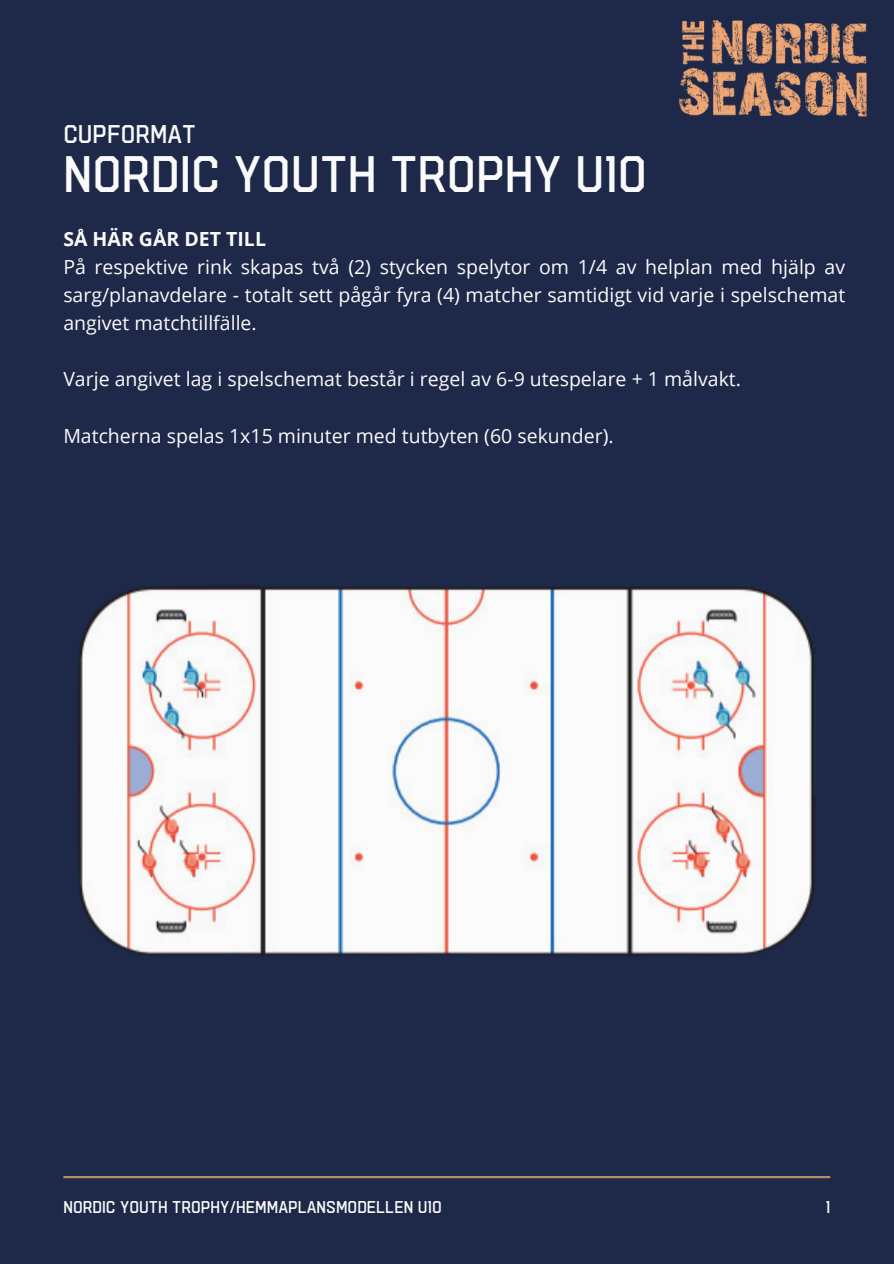
<style>
.page{position:relative;width:894px;height:1264px;background:#fff}
.page>*{position:absolute;margin:0;border:0;box-sizing:border-box;transform-origin:0 0}
.t1{font:300 45px "Hudson NY Pro";color:#fafafa}
.t2{font:300 22.5px "Hudson NY Pro";color:#fafafa}
.t3{font:19.5px/28.2px "Open Sans";color:#fafafa}
.t4{font:300 15px "Hudson NY Pro";color:#fafafa}
.s1{font-weight:700}
</style>
<div class="page">
<div style="left:0;top:0;width:893px;height:1263px;background:#1e2949"></div>
<img style="left:679px;top:20px;width:188px;height:97px">
<img style="left:77px;top:585px;width:739px;height:371px">
<hr style="left:63px;top:1175px;width:767px;height:3px;background:#f1a976">
<h1 class="t2" style="left:63px;top:119px;width:134px">CUPFORMAT</h1>
<p class="t1" style="left:63px;top:145px;width:585px">NORDIC YOUTH TROPHY U10</p>
<h3 class="t3" style="left:63px;top:224px;width:783px"><span class="s1">SÅ HÄR GÅR DET TILL<br></span>På respektive rink skapas två (2) stycken spelytor om 1/4 av helplan med hjälp av sarg/planavdelare - totalt sett pågår fyra (4) matcher samtidigt vid varje i spelschemat angivet matchtillfälle.</h3>
<h3 class="t3" style="left:63px;top:364px;width:679px">Varje angivet lag i spelschemat består i regel av 6-9 utespelare + 1 målvakt.</h3>
<p class="t3" style="left:63px;top:421px;width:551px">Matcherna spelas 1x15 minuter med tutbyten (60 sekunder).</p>
<p class="t4" style="left:63px;top:1197px;width:380px">NORDIC YOUTH TROPHY/HEMMAPLANSMODELLEN U10</p>
<p class="t4" style="left:825px;top:1197px;width:6px">1</p>
</div>
